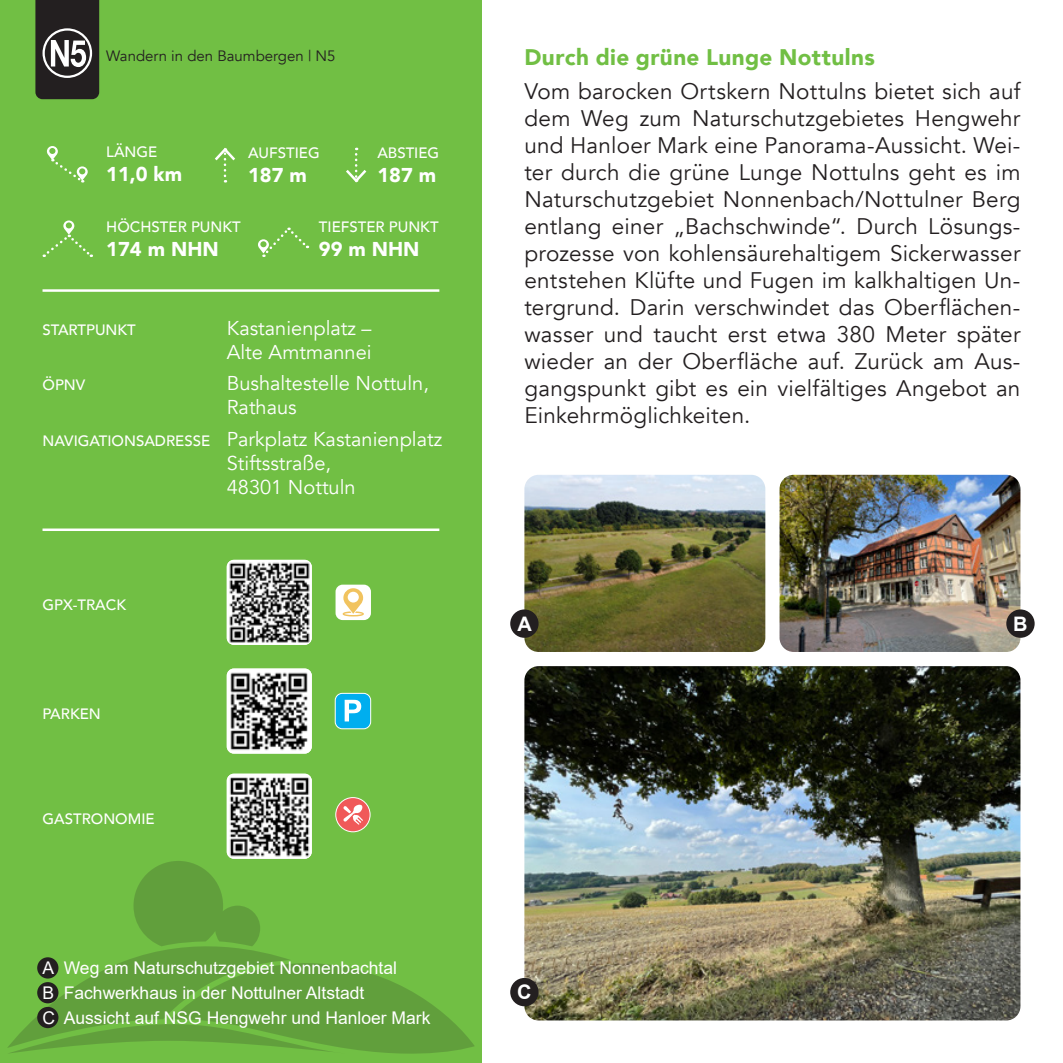
<style>
.page{position:relative;width:1063px;height:1063px;background:#fff}
.page>*{position:absolute;margin:0;border:0;box-sizing:border-box;transform-origin:0 0}
.t1{font:22.5px/27px "Avenir";letter-spacing:.01em;color:#231f20;text-align:justify}
.t2{font:900 22.5px "Avenir";letter-spacing:.015em;color:#71bf44}
.t3{font:20px/24px "Avenir";color:#fff}
.t4{font:900 20px "Avenir";color:#fff}
.t5{font:700 20px "Arial";color:#fff}
.t6{font:17.5px "Arial";color:#fff}
.t7{font:500 15px "Avenir";color:#fff}
.t8{font:15px "Avenir";color:#231f20}
.s1{font-weight:500;font-size:15px}
</style>
<div class="page">
<div style="left:0;top:0;width:482px;height:1063px;background:#71bf44"></div>
<svg style="left:7px;top:861px;width:468px;height:193px"></svg>
<img style="left:524px;top:666px;width:496px;height:354px">
<img style="left:780px;top:475px;width:240px;height:177px">
<img style="left:524px;top:475px;width:241px;height:177px">
<img style="left:227px;top:669px;width:85px;height:85px">
<div style="left:37px;top:957px;width:21px;height:22px;background:#231f20;border-radius:50%"></div>
<div style="left:37px;top:982px;width:21px;height:21px;background:#231f20;border-radius:50%"></div>
<div style="left:37px;top:1007px;width:21px;height:21px;background:#231f20;border-radius:50%"></div>
<div style="left:510px;top:978px;width:29px;height:28px;background:#231f20;border-radius:50%"></div>
<div style="left:510px;top:609px;width:29px;height:29px;background:#231f20;border-radius:50%"></div>
<div style="left:1006px;top:609px;width:29px;height:29px;background:#231f20;border-radius:50%"></div>
<svg style="left:35px;top:0;width:64px;height:99px;background:#423f3f"></svg>
<img style="left:227px;top:774px;width:85px;height:85px">
<img style="left:227px;top:560px;width:85px;height:85px">
<div style="left:336px;top:585px;width:35px;height:35px;background:#fff;border-radius:7px"></div>
<svg style="left:343px;top:588px;width:21px;height:28px"></svg>
<svg style="left:335px;top:797px;width:35px;height:35px"></svg>
<svg style="left:343px;top:804px;width:20px;height:21px"></svg>
<svg style="left:47px;top:146px;width:41px;height:37px"></svg>
<svg style="left:215px;top:148px;width:20px;height:35px"></svg>
<svg style="left:346px;top:148px;width:21px;height:35px"></svg>
<svg style="left:44px;top:221px;width:49px;height:36px"></svg>
<hr style="left:43px;top:289px;width:396px;height:3px;background:#fff">
<hr style="left:43px;top:529px;width:396px;height:2px;background:#fff">
<svg style="left:258px;top:227px;width:51px;height:30px"></svg>
<div style="left:335px;top:693px;width:36px;height:36px;background:#00aeef;border-radius:7px"></div>
<div style="left:335px;top:693px;width:36px;height:36px;border:1px solid #fff;border-radius:7px"></div>
<svg style="left:345px;top:700px;width:16px;height:21px"></svg>
<p class="t8" style="left:106px;top:47px;width:231px">Wandern in den Baumbergen | N5</p>
<p class="t7" style="left:106px;top:139px;width:53px">LÄNGE</p>
<p class="t4" style="left:106px;top:157px;width:77px">11,0 km</p>
<p class="t7" style="left:106px;top:214px;width:136px">HÖCHSTER PUNKT</p>
<p class="t4" style="left:106px;top:232px;width:114px">174 m NHN</p>
<p class="t7" style="left:248px;top:140px;width:73px">AUFSTIEG</p>
<p class="t4" style="left:248px;top:158px;width:60px">187 m</p>
<p class="t7" style="left:377px;top:140px;width:63px">ABSTIEG</p>
<p class="t4" style="left:377px;top:158px;width:60px">187 m</p>
<p class="t7" style="left:319px;top:214px;width:121px">TIEFSTER PUNKT</p>
<p class="t4" style="left:319px;top:232px;width:102px">99 m NHN</p>
<p class="t7" style="left:43px;top:317px;width:95px">STARTPUNKT</p>
<p class="t3" style="left:227px;top:317px;width:146px">Kastanienplatz –<br>Alte Amtmannei</p>
<p class="t7" style="left:43px;top:372px;width:44px">ÖPNV</p>
<p class="t3" style="left:227px;top:372px;width:204px">Bushaltestelle Nottuln,<br>Rathaus</p>
<p class="t3" style="left:227px;top:427px;width:217px;text-indent:-184px"><span class="s1">NAVIGATIONSADRESSE</span> Parkplatz Kastanienplatz<br>Stiftsstraße,<br>48301 Nottuln</p>
<p class="t7" style="left:43px;top:592px;width:85px">GPX-TRACK</p>
<p class="t7" style="left:43px;top:700px;width:60px">PARKEN</p>
<p class="t7" style="left:43px;top:806px;width:114px">GASTRONOMIE</p>
<p class="t6" style="left:43px;top:956px;width:356px">A Weg am Naturschutzgebiet Nonnenbachtal</p>
<p class="t6" style="left:43px;top:981px;width:323px">B Fachwerkhaus in der Nottulner Altstadt</p>
<p class="t6" style="left:43px;top:1006px;width:389px">C Aussicht auf NSG Hengwehr und Hanloer Mark</p>
<p class="t2" style="left:524px;top:38px;width:352px">Durch die grüne Lunge Nottulns</p>
<p class="t1" style="left:524px;top:78px;width:498px">Vom barocken Ortskern Nottulns bietet sich auf dem Weg zum Naturschutzgebietes Hengwehr und Hanloer Mark eine Panorama-Aussicht. Wei&shy;ter durch die grüne Lunge Nottulns geht es im Naturschutzgebiet Nonnenbach/Nottulner Berg entlang einer „Bachschwinde“. Durch Lösungs&shy;prozesse von kohlensäurehaltigem Sickerwasser entstehen Klüfte und Fugen im kalkhaltigen Un&shy;tergrund. Darin verschwindet das Oberflächen&shy;wasser und taucht erst etwa 380 Meter später wieder an der Oberfläche auf. Zurück am Aus&shy;gangspunkt gibt es ein vielfältiges Angebot an Einkehrmöglichkeiten.</p>
<p class="t5" style="left:518px;top:610px;width:16px">A</p>
<p class="t5" style="left:1013px;top:610px;width:16px">B</p>
<p class="t5" style="left:517px;top:978px;width:16px">C</p>
</div>
